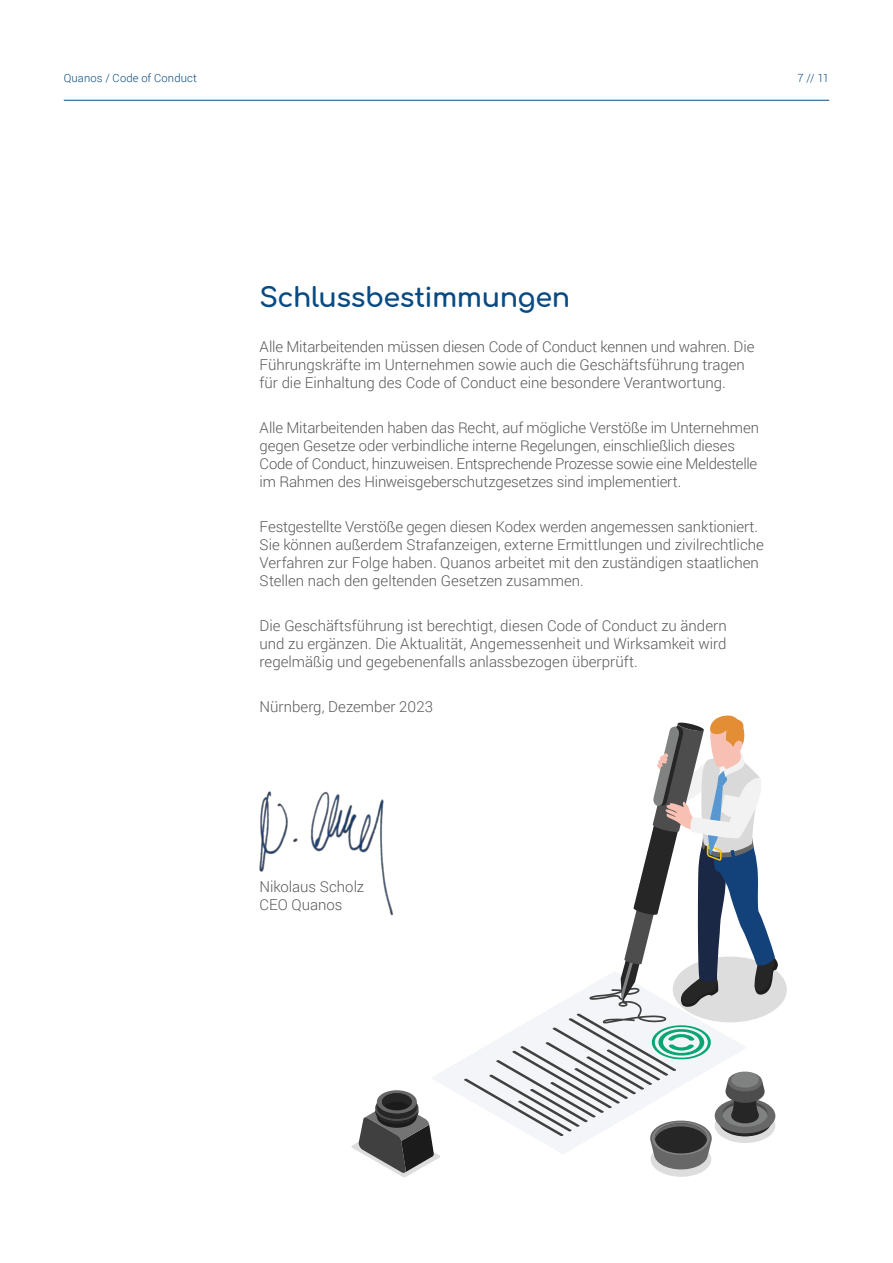
<style>
.page{position:relative;width:893px;height:1263px;background:#fff}
.page>*{position:absolute;margin:0;border:0;box-sizing:border-box;transform-origin:0 0}
.t1{font:27px "Comfortaa";letter-spacing:-.02em;color:#084a81}
.t2{font:300 15px/18px "Roboto";letter-spacing:-.005em;color:#57585a}
.t3{font:300 11.25px "Roboto";letter-spacing:.015em;color:#084a81}
</style>
<div class="page">
<hr style="left:64px;top:100px;width:765px;height:1px;background:#084a81">
<div style="left:673px;top:956px;width:114px;height:66px;background:#ddd;border-radius:50%"></div>
<svg style="left:432px;top:1059px;width:32px;height:38px"></svg>
<svg style="left:351px;top:1089px;width:90px;height:88px"></svg>
<div style="left:650px;top:1142px;width:61px;height:35px;background:#ddd;border-radius:50%"></div>
<svg style="left:464px;top:715px;width:314px;height:456px"></svg>
<img style="left:259px;top:791px;width:135px;height:125px">
<p class="t3" style="left:64px;top:70px;width:135px">Quanos / Code of Conduct</p>
<p class="t3" style="left:797px;top:70px;width:33px">7 // 11</p>
<h1 class="t1" style="left:260px;top:273px;width:312px">Schlussbestimmungen</h1>
<p class="t2" style="left:260px;top:337px;width:497px">Alle Mitarbeitenden müssen diesen Code of Conduct kennen und wahren. Die<br>Führungskräfte im Unternehmen sowie auch die Geschäftsführung tragen für die Einhaltung des Code of Conduct eine besondere Verantwortung.</p>
<p class="t2" style="left:260px;top:418px;width:501px">Alle Mitarbeitenden haben das Recht, auf mögliche Verstöße im Unternehmen gegen Gesetze oder verbindliche interne Regelungen, einschließlich dieses Code of Conduct, hinzuweisen. Entsprechende Prozesse sowie eine Meldestelle im Rahmen des Hinweisgeberschutzgesetzes sind implementiert.</p>
<p class="t2" style="left:260px;top:517px;width:506px">Festgestellte Verstöße gegen diesen Kodex werden angemessen sanktioniert.<br>Sie können außerdem Strafanzeigen, externe Ermittlungen und zivilrechtliche Verfahren zur Folge haben. Quanos arbeitet mit den zuständigen staatlichen Stellen nach den geltenden Gesetzen zusammen.</p>
<p class="t2" style="left:260px;top:616px;width:469px;text-align:justify">Die Geschäftsführung ist berechtigt, diesen Code of Conduct zu ändern und zu ergänzen. Die Aktualität, Angemessenheit und Wirksamkeit wird regelmäßig und gegebenenfalls anlassbezogen überprüft.</p>
<p class="t2" style="left:260px;top:697px;width:175px">Nürnberg, Dezember 2023</p>
<p class="t2" style="left:260px;top:877px;width:106px">Nikolaus Scholz<br>CEO Quanos</p>
</div>
